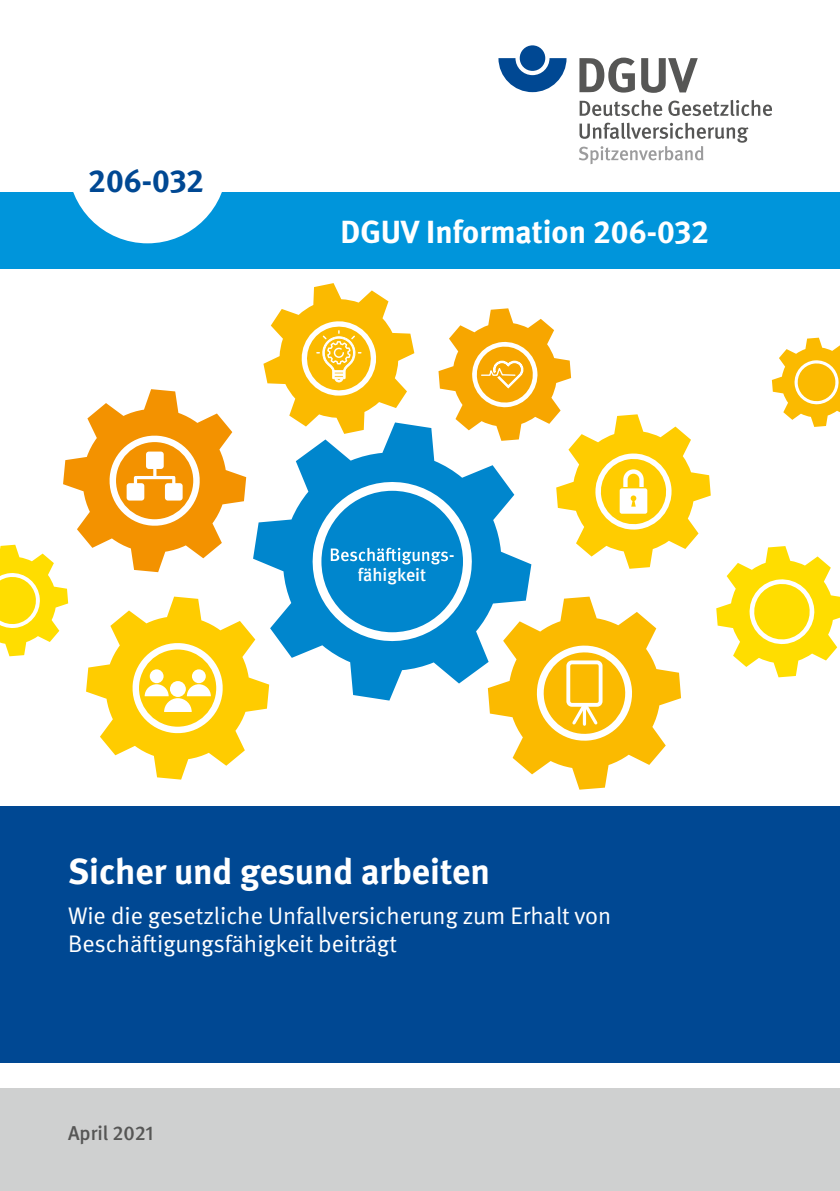
<style>
.page{position:relative;width:840px;height:1191px;background:#fff}
.page>*{position:absolute;margin:0;border:0;box-sizing:border-box;transform-origin:0 0}
.U1_bis_U4_Seite3_Titel{font:700 36px "DGUV Meta";color:#fff}
.U1_bis_U4_Seite3_BestNr_Balken{font:700 32px "DGUV Meta";color:#fff}
.t1{font:700 32px "DGUV Meta";color:#004893}
.U1_bis_U4_Seite3_SubTitel{font:24px/28px "DGUV Meta";color:#fff}
.U1_bis_U4_Seite3_Ausgabe{font:500 20px "DGUV Meta";color:#565655}
.t2{font:500 18px "DGUV Meta";color:#fff}
</style>
<div class="page">
<svg style="left:0;top:283px;width:839px;height:506px"></svg>
<div style="left:0;top:192px;width:839px;height:77px;background:#0095db"></div>
<div style="left:68px;top:85px;width:159px;height:158px;background:#fff;border-radius:50%"></div>
<div style="left:0;top:1089px;width:839px;height:102px;background:#cfd0d0"></div>
<div style="left:0;top:806px;width:839px;height:256px;background:#004893"></div>
<svg style="left:498px;top:58px;width:68px;height:34px"></svg>
<div style="left:519px;top:45px;width:26px;height:26px;background:#004893;border-radius:50%"></div>
<svg style="left:579px;top:58px;width:55px;height:35px"></svg>
<svg style="left:641px;top:58px;width:56px;height:35px"></svg>
<svg style="left:579px;top:100px;width:82px;height:16px"></svg>
<svg style="left:668px;top:100px;width:103px;height:16px"></svg>
<svg style="left:579px;top:123px;width:169px;height:41px"></svg>
<h2 class="t1" style="left:88px;top:162px;width:117px">206-032</h2>
<p class="U1_bis_U4_Seite3_BestNr_Balken" style="left:340px;top:212px;width:370px">DGUV Information 206-032</p>
<p class="t2" style="left:358px;top:564px;width:70px">fähigkeit</p>
<p class="U1_bis_U4_Seite3_Titel" style="left:68px;top:849px;width:423px">Sicher und gesund arbeiten</p>
<p class="U1_bis_U4_Seite3_SubTitel" style="left:68px;top:902px;width:544px">Wie die gesetzliche Unfallversicherung zum Erhalt von<br>Beschäftigungsfähigkeit beiträgt</p>
<p class="U1_bis_U4_Seite3_Ausgabe" style="left:68px;top:1121px;width:87px">April 2021</p>
</div>
